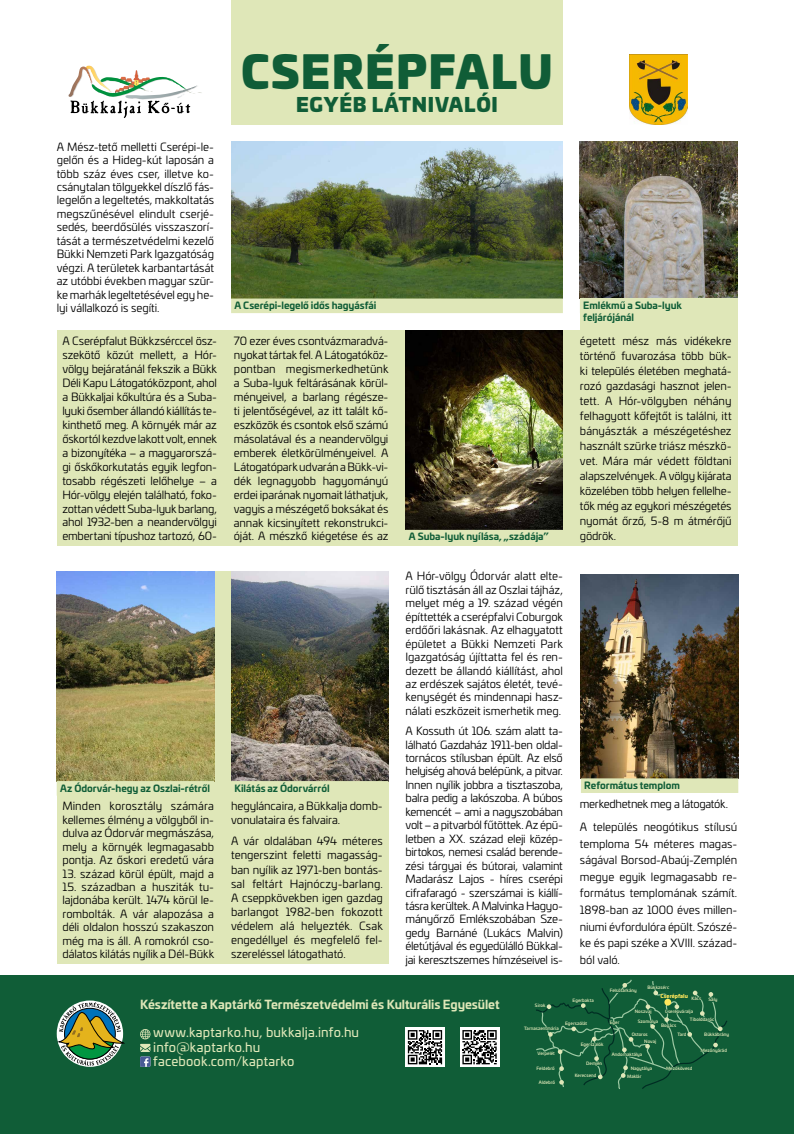
<style>
.page{position:relative;width:794px;height:1134px;background:#fff}
.page>*{position:absolute;margin:0;border:0;box-sizing:border-box;transform-origin:0 0}
.t1{font:900 43.96px "Univia Pro";letter-spacing:.03em;color:#105d37}
.t2{font:900 19px "Univia Pro";letter-spacing:.04em;color:#105d37}
.t3{font:12.8px/14.4px "Univia Pro";letter-spacing:.015em;color:#dfe7b8}
.t4{font:700 12px "Univia Pro";letter-spacing:-.005em;color:#dfe7b8}
.t5{font:11.2px/13.4px "Univia Pro";letter-spacing:-.01em;color:#000;text-align:justify}
.t6{font:700 9.6px/11.5px "Univia Pro";letter-spacing:-.005em;color:#105d37}
.t7{font:900 5.2px "Univia Pro";color:#ffe75b}
.t8{font:500 4.4px/7.3px "Univia Pro";letter-spacing:.005em;color:#dfe7b8}
</style>
<div class="page">
<div style="left:0;top:975px;width:794px;height:159px;background:#105d37"></div>
<div style="left:231px;top:0;width:332px;height:125px;background:#dfe7b8"></div>
<svg style="left:69px;top:66px;width:133px;height:52px"></svg>
<svg style="left:57px;top:1000px;width:66px;height:67px"></svg>
<svg style="left:59px;top:1002px;width:65px;height:63px"></svg>
<svg style="left:140px;top:1029px;width:10px;height:38px"></svg>
<svg style="left:405px;top:1028px;width:40px;height:39px"></svg>
<svg style="left:408px;top:1030px;width:34px;height:34px"></svg>
<svg style="left:460px;top:1028px;width:39px;height:39px"></svg>
<svg style="left:462px;top:1030px;width:35px;height:34px"></svg>
<svg style="left:536px;top:979px;width:192px;height:111px"></svg>
<img style="left:629px;top:54px;width:58px;height:71px">
<div style="left:57px;top:330px;width:680px;height:216px;background:#dfe7b8"></div>
<div style="left:57px;top:571px;width:331px;height:393px;background:#dfe7b8"></div>
<img style="left:581px;top:574px;width:157px;height:204px">
<div style="left:581px;top:778px;width:157px;height:15px;background:#dfe7b8"></div>
<img style="left:231px;top:142px;width:332px;height:156px">
<div style="left:231px;top:298px;width:332px;height:15px;background:#dfe7b8"></div>
<img style="left:580px;top:142px;width:157px;height:156px">
<div style="left:580px;top:299px;width:157px;height:31px;background:#dfe7b8"></div>
<div style="left:580px;top:298px;width:157px;height:15px;background:#dfe7b8"></div>
<img style="left:405px;top:330px;width:158px;height:200px">
<img style="left:231px;top:571px;width:157px;height:210px">
<img style="left:57px;top:571px;width:157px;height:210px">
<h1 class="t1" style="left:241px;top:34px;width:313px">CSERÉPFALU</h1>
<h2 class="t2" style="left:296px;top:88px;width:203px">EGYÉB LÁTNIVALÓI</h2>
<p class="t5" style="left:57px;top:139px;width:159px">A Mész-tető melletti Cserépi-le&shy;gelőn és a Hideg-kút laposán a több száz éves cser, illetve ko&shy;csánytalan tölgyekkel díszlő fás&shy;legelőn a legeltetés, makkoltatás megszűnésével elindult cserjé&shy;sedés, beerdősülés visszaszorí&shy;tását a természetvédelmi kezelő Bükki Nemzeti Park Igazgatóság végzi. A területek karbantartását az utóbbi években magyar szür&shy;ke marhák legeltetésével egy he&shy;lyi vállalkozó is segíti.</p>
<p class="t5" style="left:62px;top:333px;width:156px;line-height:14px">A Cserépfalut Bükkzsérccel ös - szekötő közút mellett, a Hór&shy;völgy bejáratánál fekszik a Bükk Déli Kapu Látogatóközpont, ahol a Bükkaljai kőkultúra és a Suba&shy;lyuki ősember állandó kiállítás te&shy;kinthető meg. A környék már az őskortól kezdve lakott volt, ennek a bizonyítéka – a magyarorszá&shy;gi őskőkorkutatás egyik legfon&shy;tosabb régészeti lelőhelye – a Hór-völgy elején található, foko&shy;zottan védett Suba-lyuk barlang, ahol 1932-ben a neandervölgyi embertani típushoz tartozó, 60-</p>
<p class="t5" style="left:234px;top:333px;width:156px;line-height:14px">70 ezer éves csontvázmaradvá&shy;nyokat tártak fel. A Látogatóköz&shy;pontban megismerkedhetünk a Suba-lyuk feltárásának körül&shy;ményeivel, a barlang régésze&shy;ti jelentőségével, az itt talált kő&shy;eszközök és csontok első számú másolatával és a neandervölgyi emberek életkörülményeivel. A Látogatópark udvarán a Bükk-vi&shy;dék legnagyobb hagyományú erdei iparának nyomait láthatjuk, vagyis a mészégető boksákat és annak kicsinyített rekonstrukci&shy;óját. A mészkő kiégetése és az</p>
<p class="t5" style="left:580px;top:333px;width:153px;line-height:15px">égetett mész más vidékekre történő fuvarozása több bük&shy;ki település életében meghatá&shy;rozó gazdasági hasznot jelen&shy;tett. A Hór-völgyben néhány felhagyott kőfejtőt is találni, itt bányászták a mészégetéshez használt szürke triász mészkö&shy;vet. Mára már védett földtani alapszelvények. A völgy kijárata közelében több helyen fellelhe&shy;tők még az egykori mészégetés nyomát őrző, 5-8 m átmérőjű gödrök.</p>
<p class="t6" style="left:234px;top:299px;width:143px">A Cserépi-legelő idős hagyásfái</p>
<p class="t6" style="left:583px;top:299px;width:100px">Emlékmű a Suba-lyuk feljárójánál</p>
<p class="t6" style="left:409px;top:530px;width:141px">A Suba-lyuk nyílása, „szádája”</p>
<p class="t6" style="left:60px;top:781px;width:151px">Az Ódorvár-hegy az Oszlai-rétről</p>
<p class="t6" style="left:234px;top:781px;width:97px">Kilátás az Ódorvárról</p>
<p class="t5" style="left:62px;top:799px;width:153px">Minden korosztály számára kellemes élmény a völgyből in&shy;dulva az Ódorvár megmászása, mely a környék legmagasabb pontja. Az őskori eredetű vára</p>
<p class="t5" style="left:62px;top:866px;width:153px">13. század körül épült, majd a</p>
<p class="t5" style="left:62px;top:879px;width:153px">15. században a husziták tu&shy;lajdonába került. 1474 körül le&shy;rombolták. A vár alapozása a déli oldalon hosszú szakaszon még ma is áll. A romokról cso&shy;dálatos kilátás nyílik a Dél-Bükk</p>
<p class="t5" style="left:231px;top:798px;width:153px;line-height:14.1px">hegyláncaira, a Bükkalja domb&shy;vonulataira és falvaira.</p>
<p class="t5" style="left:231px;top:834px;width:153px;line-height:14.1px">A vár oldalában 494 méteres tengerszint feletti magasság&shy;ban nyílik az 1971-ben bontás&shy;sal feltárt Hajnóczy-barlang.<br>A cseppkövekben igen gazdag barlangot 1982-ben fokozott védelem alá helyezték. Csak engedéllyel és megfelelő fel&shy;szereléssel látogatható.</p>
<p class="t5" style="left:405px;top:569px;width:159px">A Hór-völgy Ódorvár alatt elte&shy;rülő tisztásán áll az Oszlai tájház, melyet még a 19. század végén építtették a cserépfalvi Coburgok erdőőri lakásnak. Az elhagyatott épületet a Bükki Nemzeti Park Igazgatóság újíttatta fel és ren&shy;dezett be állandó kiállítást, ahol az erdészek sajátos életét, tevé&shy;kenységét és mindennapi hasz&shy;nálati eszközeit ismerhetik meg.</p>
<p class="t5" style="left:405px;top:724px;width:159px">A Kossuth út 106. szám alatt ta&shy;lálható Gazdaház 1911-ben oldal&shy;tornácos stílusban épült. Az első helyiség ahová belépünk, a pitvar.<br>Innen nyílik jobbra a tisztaszoba, balra pedig a lakószoba. A búbos kemencét – ami a nagyszobában volt – a pitvarból fűtöttek. Az épü&shy;letben a XX. század eleji közép&shy;birtokos, nemesi család berende&shy;zési tárgyai és bútorai, valamint Madarász Lajos - híres cserépi cifrafaragó - szerszámai is kiállí&shy;tásra kerültek. A Malvinka Hagyo&shy;mányőrző Emlékszobában Sze&shy;gedy Barnáné (Lukács Malvin) életútjával és egyedülálló Bükkal&shy;jai keresztszemes hímzéseivel is-</p>
<p class="t6" style="left:584px;top:779px;width:97px">Református templom</p>
<p class="t5" style="left:580px;top:791px;width:159px;line-height:23.4px">merkedhetnek meg a látogatók.<br>A település neogótikus stílusú</p>
<p class="t5" style="left:580px;top:835px;width:159px;line-height:16.6px">temploma 54 méteres magas&shy;ságával Borsod-Abaúj-Zemplén megye egyik legmagasabb re&shy;formátus templomának számít.<br>1898-ban az 1000 éves millen&shy;niumi évfordulóra épült. Szószé&shy;ke és papi széke a XVIII. század&shy;ból való.</p>
<p class="t4" style="left:140px;top:994px;width:361px">Készítette a Kaptárkő Természetvédelmi és Kulturális Egyesület</p>
<p class="t3" style="left:153px;top:1025px;width:207px">www.kaptarko.hu, bukkalja.info.hu info@kaptarko.hu facebook.com/kaptarko</p>
<p class="t8" style="left:647px;top:983px;width:23px">Bükkzsérc</p>
<p class="t8" style="left:609px;top:987px;width:29px">Felsőtárkány</p>
<p class="t7" style="left:660px;top:992px;width:29px">Cserépfalu</p>
<p class="t8" style="left:661px;top:1021px;width:17px">Bogács</p>
<p class="t8" style="left:691px;top:994px;width:11px">Kács</p>
<p class="t8" style="left:708px;top:995px;width:10px">Sály</p>
<p class="t8" style="left:572px;top:997px;width:23px">Egerbakta</p>
<p class="t8" style="left:565px;top:1019px;width:23px">Egerszólát</p>
<p class="t8" style="left:535px;top:1001px;width:12px">Sirok</p>
<p class="t8" style="left:635px;top:1007px;width:18px">Noszvaj</p>
<p class="t8" style="left:665px;top:1007px;width:29px">Cserépváralja</p>
<p class="t8" style="left:677px;top:1030px;width:11px">Tard</p>
<p class="t8" style="left:690px;top:1015px;width:26px">Tibolddaróc</p>
<p class="t8" style="left:638px;top:1017px;width:22px">Szomolya</p>
<p class="t8" style="left:610px;top:1019px;width:11px">Eger</p>
<p class="t8" style="left:524px;top:1024px;width:36px">Tarnaszentmária</p>
<p class="t8" style="left:704px;top:1030px;width:27px">Bükkábrány</p>
<p class="t8" style="left:644px;top:1030px;width:13px;text-indent:-13px">Ostoros<br>Novaj</p>
<p class="t8" style="left:581px;top:1040px;width:24px">Egerszalók</p>
<p class="t8" style="left:701px;top:1046px;width:28px">Mezőnyárád</p>
<p class="t8" style="left:537px;top:1050px;width:19px">Verpelét</p>
<p class="t8" style="left:612px;top:1051px;width:32px">Andornaktálya</p>
<p class="t8" style="left:536px;top:1064px;width:20px">Feldebrő</p>
<p class="t8" style="left:539px;top:1078px;width:18px">Aldebrő</p>
<p class="t8" style="left:586px;top:1060px;width:17px">Demjén</p>
<p class="t8" style="left:574px;top:1071px;width:23px">Kerecsend</p>
<p class="t8" style="left:630px;top:1065px;width:23px">Nagytálya</p>
<p class="t8" style="left:627px;top:1072px;width:16px">Maklár</p>
<p class="t8" style="left:666px;top:1064px;width:28px">Mezőkövesd</p>
</div>
